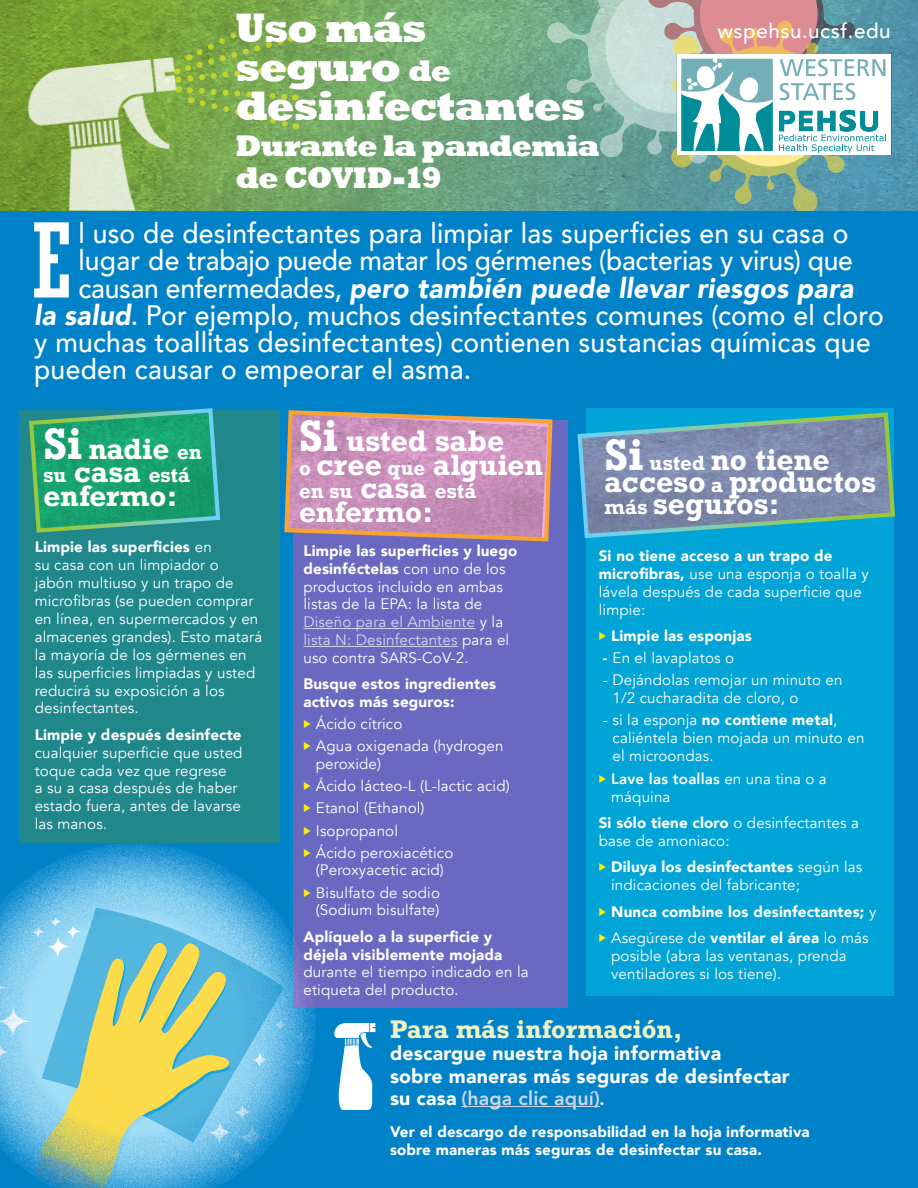
<style>
.page{position:relative;width:918px;height:1188px;background:#0082c9}
.page>*{position:absolute;margin:0;border:0;box-sizing:border-box;transform-origin:0 0}
.t1{font:condensed 102.15px "Rockwell Nova";color:#fff}
.t2{font:800 42.3px/38.8px "Rockwell";letter-spacing:-.035em;color:#fff}
.t3{font:800 30.75px/31.7px "Rockwell";letter-spacing:-.03em;color:#fff}
.t4{font:500 28.2px "Avenir";letter-spacing:.01em;color:#fff;scale:.94 1}
.t5{font:500 28.2px "Avenir";letter-spacing:-.01em;color:#fff;scale:.94 1}
.t6{font:italic 900 28.2px "Avenir";letter-spacing:.01em;color:#fff;scale:.94 1}
.t7{font:700 28.05px/22px "Rockwell";letter-spacing:.01em;color:#fff}
.t8{font:700 27.6px "Rockwell";color:#fff}
.t9{font:700 24px "Rockwell";letter-spacing:-.005em;color:#eff2c0}
.t10{font:500 20.7px "Avenir";letter-spacing:.025em;color:#fff}
.t11{font:900 19.5px/22.5px "Avenir";letter-spacing:.01em;color:#fff}
.t12{font:700 19.2px "Rockwell";color:#fff}
.t13{font:15.15px/17.9px "Avenir";letter-spacing:.01em;color:#fff}
.t14{font:900 15.15px/17.9px "Avenir";letter-spacing:.01em;color:#fff}
.s1{font-size:30.75px}
.s2{font-weight:500;font-style:normal}
.s3{font-weight:900;font-style:italic}
.s4{font-size:41.4px}
.s5{font-size:19.2px}
.s6{font-size:27.6px}
.s7{font-weight:900}
.s8{font-size:28.05px}
.s9{color:#d3d8ea}
.s10{font-size:19.35px}
.s11{font-weight:800}
.s12{font-weight:400}
.s13{font-weight:800;color:#d0d6e9}
.s14{font-size:15.15px}
</style>
<div class="page">
<svg style="left:0;top:843px;width:316px;height:336px"></svg>
<svg style="left:42px;top:908px;width:242px;height:235px;background:#63bce4"></svg>
<svg style="left:251px;top:1052px;width:18px;height:17px"></svg>
<svg style="left:32px;top:926px;width:13px;height:13px"></svg>
<svg style="left:295px;top:1030px;width:13px;height:13px"></svg>
<svg style="left:295px;top:1056px;width:13px;height:13px"></svg>
<svg style="left:230px;top:1149px;width:15px;height:15px"></svg>
<svg style="left:275px;top:1019px;width:12px;height:12px"></svg>
<svg style="left:47px;top:936px;width:23px;height:22px"></svg>
<svg style="left:66px;top:924px;width:15px;height:15px"></svg>
<svg style="left:55px;top:928px;width:4px;height:8px"></svg>
<svg style="left:50px;top:916px;width:12px;height:12px"></svg>
<svg style="left:234px;top:1104px;width:18px;height:17px"></svg>
<svg style="left:238px;top:1124px;width:31px;height:28px"></svg>
<svg style="left:208px;top:1121px;width:26px;height:25px"></svg>
<svg style="left:0;top:945px;width:231px;height:243px;background:#97c6b1"></svg>
<div style="left:19px;top:410px;width:261px;height:432px;background:#20878b"></div>
<div style="left:293px;top:420px;width:275px;height:588px;background:#6969c1"></div>
<div style="left:586px;top:408px;width:307px;height:588px;background:#00a4d6"></div>
<img style="left:0;top:0;width:918px;height:211px">
<svg style="left:547px;top:0;width:51px;height:164px;background:#73aa92"></svg>
<svg style="left:167px;top:25px;width:130px;height:107px;background:#7fab4b"></svg>
<hr style="left:303px;top:628px;width:172px;height:1px;background:#d3d8ea">
<hr style="left:303px;top:646px;width:155px;height:1px;background:#d3d8ea">
<svg style="left:29px;top:408px;width:192px;height:125px;background:#22a177"></svg>
<svg style="left:284px;top:410px;width:269px;height:132px;background:#bf8eae"></svg>
<svg style="left:577px;top:410px;width:318px;height:130px"></svg>
<img style="left:17px;top:54px;width:186px;height:157px">
<svg style="left:598px;top:0;width:293px;height:211px;background:#9cbab8"></svg>
<hr style="left:461px;top:1106px;width:139px;height:1px;background:#d0d6e9">
<img style="left:334px;top:1024px;width:42px;height:86px">
<h2 class="t2" style="left:236px;top:9px;width:351px">Uso más seguro <span class="s1">de </span>desinfectantes</h2>
<h3 class="t3" style="left:236px;top:130px;width:366px">Durante la pandemia de COVID-19</h3>
<h3 class="t10" style="left:717px;top:13px;width:175px">wspehsu.ucsf.edu</h3>
<h1 class="t1" style="left:32px;top:202px;width:42px">E</h1>
<h3 class="t4" style="left:78px;top:209px;width:821px">l uso de desinfectantes para limpiar las superficies en su casa o</h3>
<h3 class="t5" style="left:78px;top:236px;width:826px">lugar de trabajo puede matar los gérmenes (bacterias y virus) que</h3>
<h3 class="t6" style="left:78px;top:264px;width:826px"><span class="s2">causan enfermedades,</span> pero también puede llevar riesgos para</h3>
<h3 class="t4" style="left:34px;top:291px;width:905px"><span class="s3">la salud</span>. Por ejemplo, muchos desinfectantes comunes (como el cloro</h3>
<h3 class="t4" style="left:34px;top:318px;width:891px">y muchas toallitas desinfectantes) contienen sustancias químicas que</h3>
<h3 class="t4" style="left:34px;top:345px;width:466px">pueden causar o empeorar el asma.</h3>
<h3 class="t8" style="left:43px;top:431px;width:160px"><span class="s4">Si</span> nadie <span class="s5">en</span></h3>
<p class="t12" style="left:43px;top:463px;width:148px">su <span class="s6">casa</span> está</p>
<h3 class="t8" style="left:43px;top:478px;width:135px">enfermo:</h3>
<p class="t13" style="left:35px;top:538px;width:229px"><span class="s7">Limpie las superficies</span> en<br>su casa con un limpiador o<br>jabón multiuso y un trapo de microfibras (se pueden comprar en línea, en supermercados y en almacenes grandes). Esto matará la mayoría de los gérmenes en las superficies limpiadas y usted reducirá su exposición a los desinfectantes.</p>
<p class="t14" style="left:35px;top:725px;width:208px">Limpie y después desinfecte</p>
<p class="t13" style="left:35px;top:744px;width:209px">cualquier superficie que usted toque cada vez que regrese<br>a su a casa después de haber estado fuera, antes de lavarse las manos.</p>
<h3 class="t7" style="left:299px;top:430px;width:206px"><span class="s4">Si</span> usted sabe</h3>
<h3 class="t8" style="left:299px;top:447px;width:246px"><span class="s5">o</span> <span class="s8">cree</span> <span class="s5">que</span> alguien</h3>
<p class="t12" style="left:299px;top:479px;width:179px">en su <span class="s6">casa</span> está</p>
<h3 class="t8" style="left:299px;top:494px;width:135px">enfermo:</h3>
<p class="t13" style="left:303px;top:542px;width:216px"><span class="s7">Limpie las superficies y luego desinféctelas</span> con uno de los productos incluido en ambas listas de la EPA: la lista de<br><span class="s9">Diseño para el Ambiente</span> y la <span class="s9">lista N: Desinfectantes</span> para el uso contra SARS-CoV-2.</p>
<p class="t14" style="left:303px;top:675px;width:194px">Busque estos ingredientes activos más seguros:</p>
<p class="t13" style="left:316px;top:713px;width:189px;line-height:22px">Ácido cítrico<br>Agua oxigenada (hydrogen</p>
<p class="t13" style="left:316px;top:753px;width:195px;line-height:22px">peroxide)<br>Ácido lácteo-L (L-lactic acid)<br>Etanol (Ethanol)<br>Isopropanol<br>Ácido peroxiacético</p>
<p class="t13" style="left:316px;top:860px;width:129px;line-height:22px">(Peroxyacetic acid)<br>Bisulfato de sodio</p>
<p class="t13" style="left:316px;top:902px;width:125px">(Sodium bisulfate)</p>
<p class="t14" style="left:303px;top:927px;width:200px">Aplíquelo a la superficie y déjela visiblemente mojada</p>
<p class="t13" style="left:303px;top:964px;width:227px">durante el tiempo indicado en la etiqueta del producto.</p>
<h3 class="t7" style="left:605px;top:448px;width:273px"><span class="s4">Si</span> <span class="s10">usted</span> no tiene acceso <span class="s10">a</span> productos <span class="s5">más</span> seguros:</h3>
<p class="t13" style="left:599px;top:547px;width:272px"><span class="s7">Si no tiene acceso a un trapo de microfibras,</span> use una esponja o toalla y lávela después de cada superficie que limpie:</p>
<p class="t14" style="left:611px;top:626px;width:142px">Limpie las esponjas</p>
<p class="t13" style="left:603px;top:649px;width:133px"><span class="s7">-</span> En el lavaplatos o</p>
<p class="t13" style="left:613px;top:671px;width:232px;text-indent:-10px">- Dejándolas remojar un minuto en<br>1/2 cucharadita de cloro, o</p>
<p class="t13" style="left:613px;top:711px;width:253px;text-indent:-10px">- si la esponja <span class="s7">no contiene metal</span>, caliéntela bien mojada un minuto en el microondas.</p>
<p class="t13" style="left:611px;top:770px;width:217px"><span class="s11">Lave las toallas</span> en una tina o a máquina</p>
<p class="t13" style="left:599px;top:814px;width:262px"><span class="s7">Si sólo tiene cloro</span> o desinfectantes a base de amoniaco:</p>
<p class="t13" style="left:611px;top:859px;width:253px"><span class="s7">Diluya los desinfectantes</span> según las indicaciones del fabricante;</p>
<p class="t14" style="left:611px;top:898px;width:267px;line-height:26.2px">Nunca combine los desinfectantes; <span class="s12">y<br>Asegúrese de</span> ventilar el área <span class="s12">lo más</span></p>
<p class="t13" style="left:611px;top:947px;width:237px">posible (abra las ventanas, prenda ventiladores si los tiene).</p>
<h3 class="t9" style="left:390px;top:1013px;width:294px">Para más información,</h3>
<p class="t11" style="left:390px;top:1041px;width:401px">descargue nuestra hoja informativa<br>sobre maneras más seguras de desinfectar su casa <span class="s13">(haga clic aquí)</span><span class="s14">.</span></p>
<p class="t14" style="left:390px;top:1123px;width:421px">Ver el descargo de responsabilidad en la hoja informativa sobre maneras más seguras de desinfectar su casa.</p>
</div>
